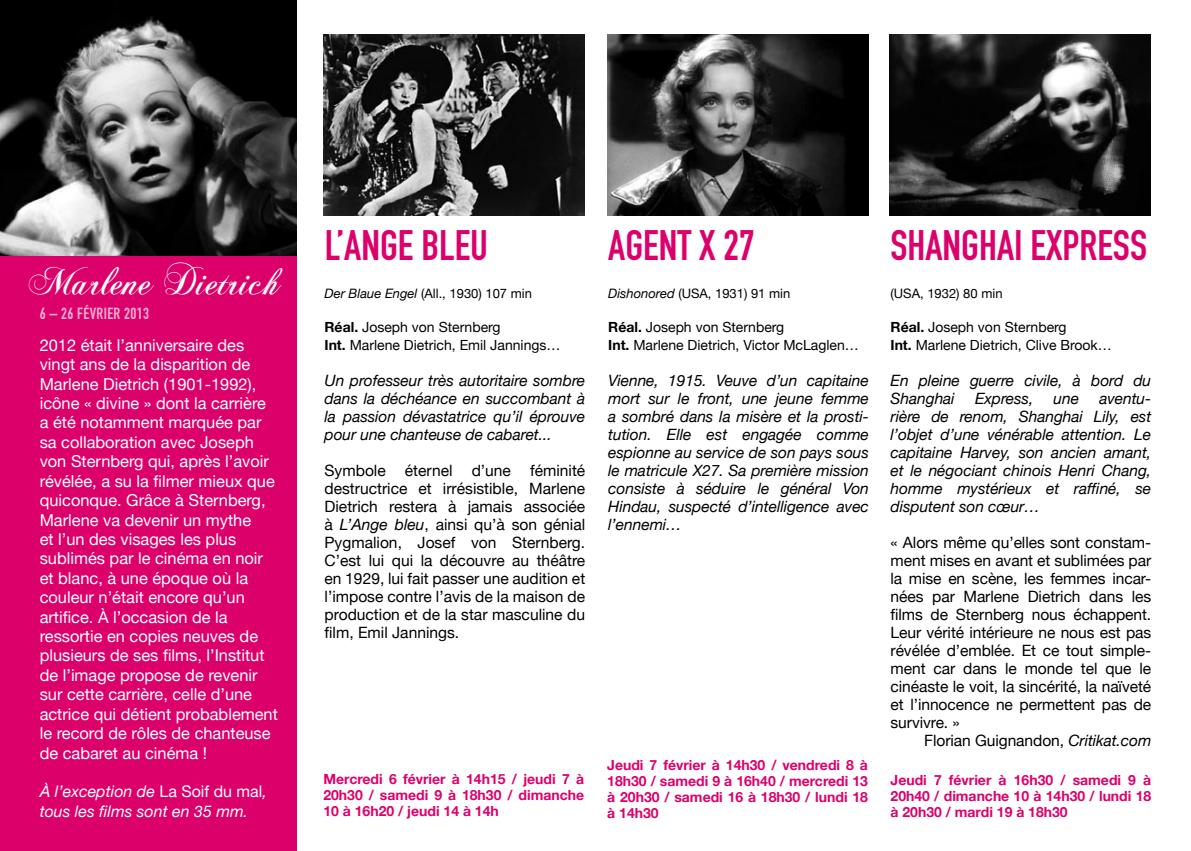
<style>
.page{position:relative;width:1191px;height:851px;background:#fff}
.page>*{position:absolute;margin:0;border:0;box-sizing:border-box;transform-origin:0 0}
.t1{font:42px "DIN Engschrift";color:#dc006b}
.t2{font:40.4px "Chopin Script";color:#fff}
.t3{font:16.4px/19.4px "Helvetica Neue";color:#fff}
.t4{font:italic 16px/19.4px "Helvetica Neue";color:#fff}
.t5{font:16px "DIN Engschrift";letter-spacing:.025em;color:#f5b3d3}
.t6{font:15.6px/18px "Helvetica Neue";letter-spacing:-.005em;color:#000;text-align:justify}
.t7{font:italic 15.6px/18px "Helvetica Neue";letter-spacing:-.005em;color:#000;text-align:justify}
.t8{font:700 14px/16px "Helvetica Neue";color:#dc006b;text-align:justify}
.t9{font:14px/18px "Helvetica Neue";color:#000}
.t10{font:13px "Helvetica Neue";color:#000}
.s1{font-style:normal}
.s2{font-style:italic}
.s3{font-weight:700}
</style>
<div class="page">
<div style="left:0;top:206px;width:296px;height:644px;background:#dc006b"></div>
<img style="left:323px;top:34px;width:261px;height:181px">
<img style="left:607px;top:34px;width:261px;height:181px">
<img style="left:889px;top:34px;width:261px;height:181px">
<img style="left:0;top:0;width:296px;height:255px">
<h2 class="t2" style="left:29px;top:256px;width:253px">Marlene Dietrich</h2>
<p class="t5" style="left:40px;top:304px;width:111px">6 – 26 FÉVRIER 2013</p>
<p class="t3" style="left:40px;top:335px;width:240px">2012 était l’anniversaire des vingt ans de la disparition de<br>Marlene Dietrich (1901-1992), icône « divine » dont la carrière a été notamment marquée par sa collaboration avec Joseph von Sternberg qui, après l’avoir révélée, a su la filmer mieux que quiconque. Grâce à Sternberg,<br>Marlene va devenir un mythe<br>et l’un des visages les plus sublimés par le cinéma en noir et blanc, à une époque où la couleur n’était encore qu’un artifice. À l’occasion de la ressortie en copies neuves de plusieurs de ses films, l’Institut de l’image propose de revenir sur cette carrière, celle d’une actrice qui détient probablement le record de rôles de chanteuse de cabaret au cinéma !</p>
<p class="t4" style="left:40px;top:781px;width:229px">À l’exception de <span class="s1">La Soif du mal</span>, tous les films sont en 35 mm.</p>
<h1 class="t1" style="left:325px;top:221px;width:165px">L’ANGE BLEU</h1>
<h1 class="t1" style="left:608px;top:221px;width:148px">AGENT X 27</h1>
<h1 class="t1" style="left:890px;top:221px;width:240px">SHANGHAI EXPRESS</h1>
<p class="t10" style="left:324px;top:285px;width:209px"><span class="s2">Der Blaue Engel</span> (All., 1930) 107 min</p>
<p class="t10" style="left:608px;top:285px;width:184px"><span class="s2">Dishonored</span> (USA, 1931) 91 min</p>
<p class="t10" style="left:890px;top:285px;width:113px">(USA, 1932) 80 min</p>
<p class="t9" style="left:324px;top:318px;width:237px"><span class="s3">Réal.</span> Joseph von Sternberg<br><span class="s3">Int.</span> Marlene Dietrich, Emil Jannings…</p>
<p class="t7" style="left:324px;top:371px;width:262px">Un professeur très autoritaire sombre dans la déchéance en succombant à la passion dévastatrice qu’il éprouve pour une chanteuse de cabaret...</p>
<p class="t6" style="left:324px;top:461px;width:262px">Symbole éternel d’une féminité destructrice et irrésistible, Marlene Dietrich restera à jamais associée à <span class="s2">L’Ange bleu</span>, ainsi qu’à son génial Pygmalion, Josef von Sternberg.<br>C’est lui qui la découvre au théâtre en 1929, lui fait passer une audition et l’impose contre l’avis de la maison de production et de la star masculine du film, Emil Jannings.</p>
<p class="t9" style="left:608px;top:318px;width:252px"><span class="s3">Réal.</span> Joseph von Sternberg<br><span class="s3">Int.</span> Marlene Dietrich, Victor McLaglen…</p>
<p class="t7" style="left:608px;top:371px;width:262px">Vienne, 1915. Veuve d’un capitaine mort sur le front, une jeune femme a sombré dans la misère et la prosti&shy;tution. Elle est engagée comme espionne au service de son pays sous le matricule X27. Sa première mission consiste à séduire le général Von Hindau, suspecté d’intelligence avec l’ennemi…</p>
<p class="t9" style="left:890px;top:318px;width:223px"><span class="s3">Réal.</span> Joseph von Sternberg<br><span class="s3">Int.</span> Marlene Dietrich, Clive Brook…</p>
<p class="t7" style="left:890px;top:371px;width:262px">En pleine guerre civile, à bord du<br>Shanghai</p>
<p class="t7" style="left:975px;top:389px;width:60px">Express,</p>
<p class="t7" style="left:1053px;top:389px;width:27px">une</p>
<p class="t7" style="left:890px;top:389px;width:262px;text-indent:209px">aventu&shy;rière de renom, Shanghai Lily, est l’objet d’une vénérable attention. Le capitaine Harvey, son ancien amant, et le négociant chinois Henri Chang, homme mystérieux et raffiné, se disputent son cœur…</p>
<p class="t6" style="left:890px;top:533px;width:262px">« Alors même qu’elles sont constam&shy;ment mises en avant et sublimées par la mise en scène, les femmes incar&shy;nées par Marlene Dietrich dans les films de Sternberg nous échappent.<br>Leur vérité intérieure ne nous est pas révélée d’emblée. Et ce tout simple&shy;ment car dans le monde tel que le cinéaste le voit, la sincérité, la naïveté et l’innocence ne permettent pas de survivre. »</p>
<p class="t6" style="left:924px;top:731px;width:228px">Florian Guignandon, <span class="s2">Critikat.com</span></p>
<p class="t8" style="left:323px;top:770px;width:262px">Mercredi 6 février à 14h15 / jeudi 7 à 20h30 / samedi 9 à 18h30 / dimanche 10 à 16h20 / jeudi 14 à 14h</p>
<p class="t8" style="left:607px;top:756px;width:262px">Jeudi 7 février à 14h30 / vendredi 8 à 18h30 / samedi 9 à 16h40 / mercredi 13 à 20h30 / samedi 16 à 18h30 / lundi 18 à 14h30</p>
<p class="t8" style="left:890px;top:771px;width:262px">Jeudi 7 février à 16h30 / samedi 9 à 20h40 / dimanche 10 à 14h30 / lundi 18 à 20h30 / mardi 19 à 18h30</p>
</div>
